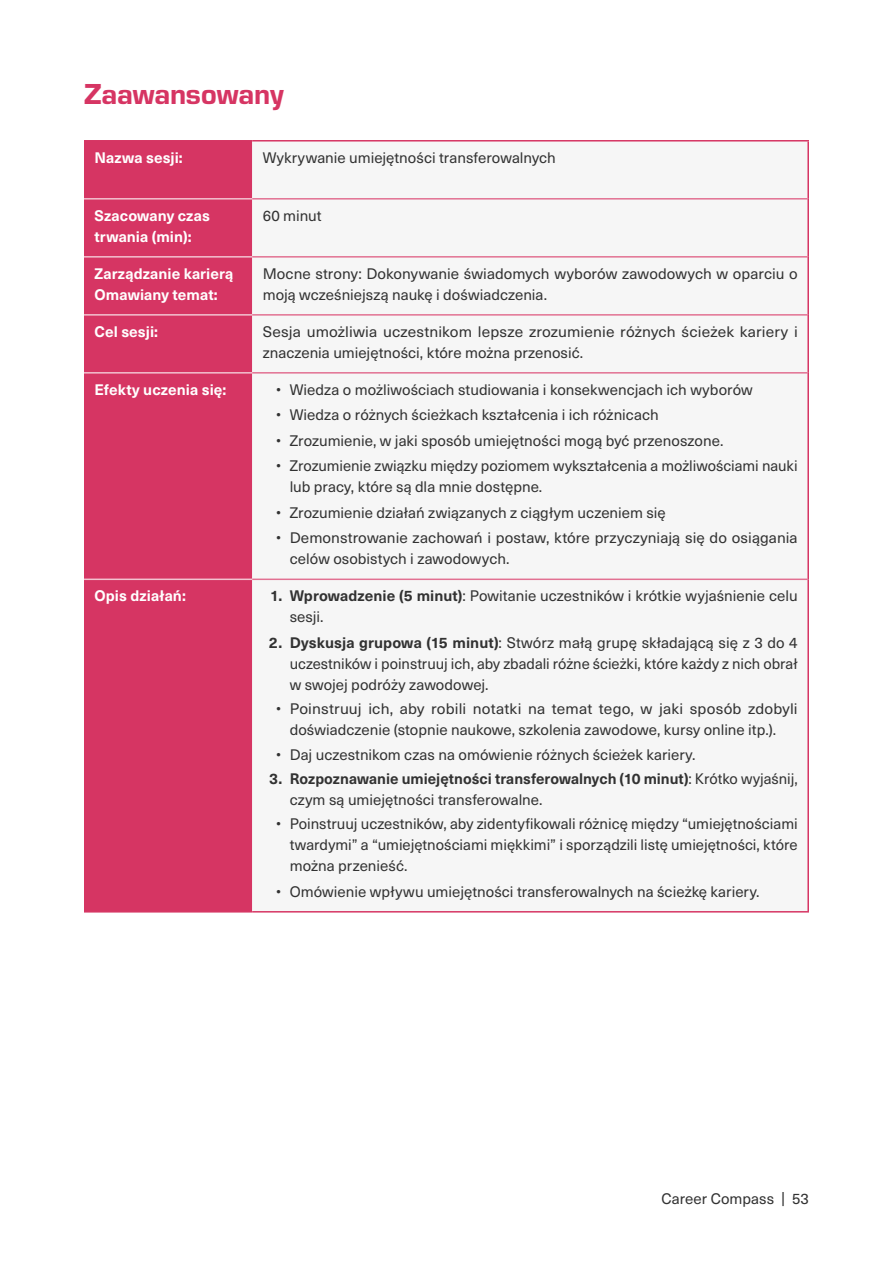
<style>
.page{position:relative;width:893px;height:1263px;background:#fff}
.page>*{position:absolute;margin:0;border:0;box-sizing:border-box;transform-origin:0 0}
.t1{font:30px "Eurostile Hea";letter-spacing:-.005em;color:#d63563}
.t2{font:15px/21px "Neue Haas Unica W1 G";color:#323232}
.t3{font:700 15px/21px "Neue Haas Unica W1 G";letter-spacing:.005em;color:#fff}
.t4{font:700 15px/21px "Neue Haas Unica W1 G";color:#323232}
.s1{font-weight:700}
.s2{font-weight:400}
</style>
<div class="page">
<div style="left:84px;top:142px;width:168px;height:769px;background:#d63563"></div>
<hr style="left:84px;top:256px;width:168px;height:2px;background:#f3c2d0">
<hr style="left:84px;top:314px;width:168px;height:2px;background:#f3c2d0">
<hr style="left:84px;top:372px;width:168px;height:2px;background:#f3c2d0">
<hr style="left:84px;top:140px;width:168px;height:2px;background:#d63563">
<hr style="left:84px;top:198px;width:168px;height:2px;background:#f3c2d0">
<hr style="left:84px;top:578px;width:168px;height:2px;background:#f3c2d0">
<hr style="left:84px;top:911px;width:168px;height:1px;background:#d63563">
<hr style="left:807px;top:142px;width:2px;height:57px;background:#d63563">
<hr style="left:252px;top:140px;width:557px;height:2px;background:#d63563">
<hr style="left:252px;top:198px;width:555px;height:2px;background:#e27192">
<hr style="left:807px;top:199px;width:2px;height:58px;background:#d63563">
<hr style="left:252px;top:256px;width:555px;height:2px;background:#e27192">
<hr style="left:807px;top:257px;width:2px;height:58px;background:#d63563">
<hr style="left:252px;top:314px;width:555px;height:2px;background:#e27192">
<hr style="left:807px;top:315px;width:2px;height:58px;background:#d63563">
<hr style="left:252px;top:372px;width:555px;height:2px;background:#e27192">
<hr style="left:807px;top:373px;width:2px;height:206px;background:#d63563">
<hr style="left:252px;top:578px;width:555px;height:2px;background:#e27192">
<hr style="left:807px;top:579px;width:2px;height:332px;background:#d63563">
<hr style="left:252px;top:911px;width:557px;height:1px;background:#d63563">
<h1 class="t1" style="left:84px;top:73px;width:201px">Zaawansowany</h1>
<p class="t3" style="left:95px;top:146px;width:90px">Nazwa sesji:</p>
<p class="t2" style="left:263px;top:146px;width:295px">Wykrywanie umiejętności transferowalnych</p>
<p class="t3" style="left:95px;top:204px;width:117px">Szacowany czas trwania (min):</p>
<p class="t2" style="left:263px;top:204px;width:61px">60 minut</p>
<p class="t3" style="left:95px;top:262px;width:140px">Zarządzanie karierą<br>Omawiany temat:</p>
<p class="t2" style="left:263px;top:262px;width:536px">Mocne strony: Dokonywanie świadomych wyborów zawodowych w oparciu o moją wcześniejszą naukę i doświadczenia.</p>
<p class="t3" style="left:95px;top:320px;width:65px">Cel sesji:</p>
<p class="t2" style="left:263px;top:320px;width:536px">Sesja umożliwia uczestnikom lepsze zrozumienie różnych ścieżek kariery i znaczenia umiejętności, które można przenosić.</p>
<p class="t3" style="left:95px;top:378px;width:133px">Efekty uczenia się:</p>
<p class="t2" style="left:276px;top:378px;width:478px">• Wiedza o możliwościach studiowania i konsekwencjach ich wyborów</p>
<p class="t2" style="left:276px;top:404px;width:384px">• Wiedza o różnych ścieżkach kształcenia i ich różnicach</p>
<p class="t2" style="left:276px;top:429px;width:449px">• Zrozumienie, w jaki sposób umiejętności mogą być przenoszone.</p>
<p class="t2" style="left:290px;top:455px;width:509px;text-indent:-14px">• Zrozumienie związku między poziomem wykształcenia a możliwościami nauki lub pracy, które są dla mnie dostępne.</p>
<p class="t2" style="left:276px;top:501px;width:391px">• Zrozumienie działań związanych z ciągłym uczeniem się</p>
<p class="t2" style="left:290px;top:527px;width:509px;text-indent:-14px">• Demonstrowanie zachowań i postaw, które przyczyniają się do osiągania celów osobistych i zawodowych.</p>
<p class="t3" style="left:95px;top:584px;width:93px">Opis działań:</p>
<p class="t2" style="left:290px;top:585px;width:509px;text-indent:-20px"><span class="s1">1. Wprowadzenie (5 minut)</span>: Powitanie uczestników i krótkie wyjaśnienie celu sesji.</p>
<p class="t2" style="left:290px;top:631px;width:509px;text-align:justify;text-indent:-21px"><span class="s1">2. Dyskusja grupowa (15 minut)</span>: Stwórz małą grupę składającą się z 3 do 4 uczestników i poinstruuj ich, aby zbadali różne ścieżki, które każdy z nich obrał w swojej podróży zawodowej.</p>
<p class="t2" style="left:276px;top:697px;width:523px;text-align:center">• Poinstruuj ich, aby robili notatki na temat tego, w jaki sposób zdobyli doświadczenie (stopnie naukowe, szkolenia zawodowe, kursy online itp.).</p>
<p class="t2" style="left:276px;top:744px;width:421px">• Daj uczestnikom czas na omówienie różnych ścieżek kariery.</p>
<p class="t4" style="left:290px;top:767px;width:509px;text-indent:-21px">3. Rozpoznawanie umiejętności transferowalnych (10 minut)<span class="s2">: Krótko wyjaśnij, czym są umiejętności transferowalne.</span></p>
<p class="t2" style="left:290px;top:813px;width:509px;text-align:justify;text-indent:-14px">• Poinstruuj uczestników, aby zidentyfikowali różnicę między “umiejętnościami twardymi” a “umiejętnościami miękkimi” i sporządzili listę umiejętności, które można przenieść.</p>
<p class="t2" style="left:276px;top:880px;width:485px">• Omówienie wpływu umiejętności transferowalnych na ścieżkę kariery.</p>
<p class="t2" style="left:661px;top:1187px;width:149px">Career Compass | 53</p>
</div>
